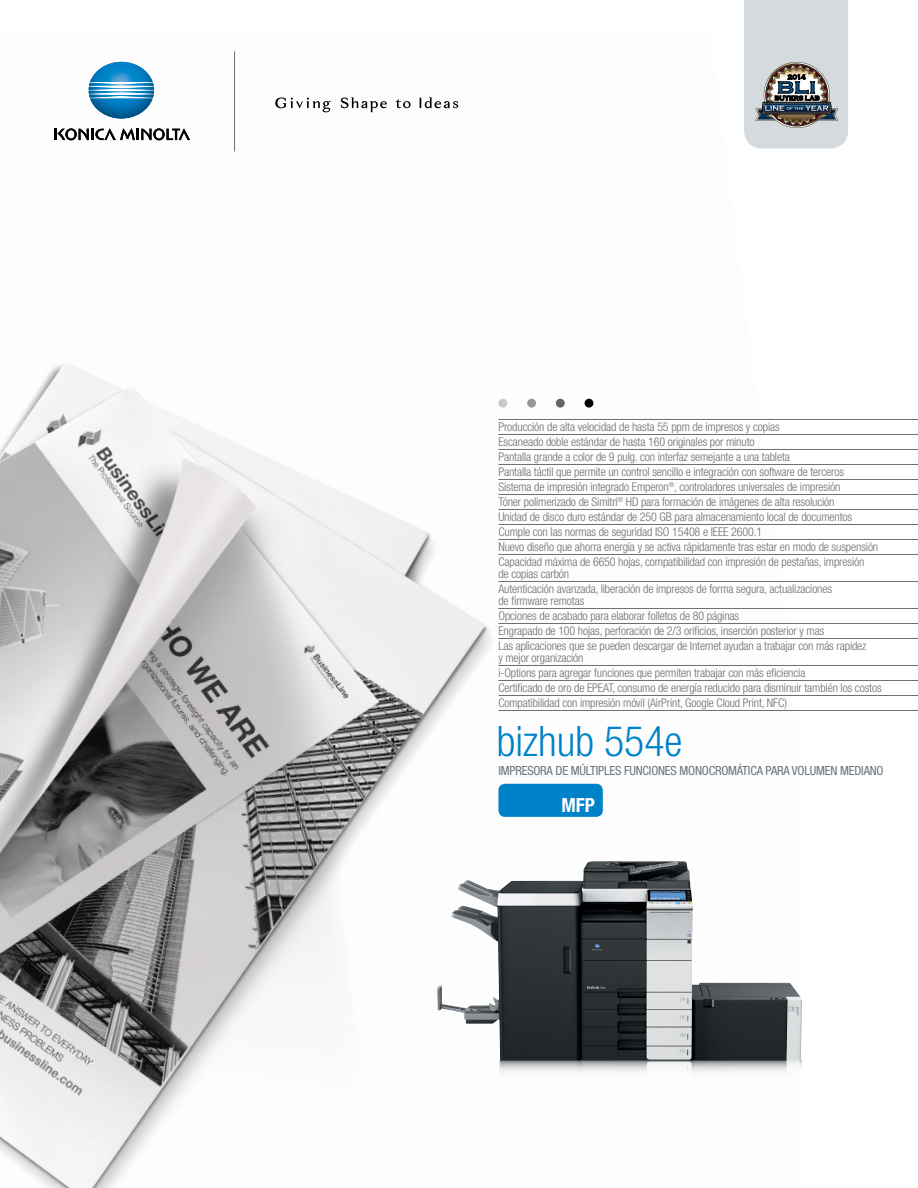
<style>
.page{position:relative;width:918px;height:1188px;background:#fff}
.page>*{position:absolute;margin:0;border:0;box-sizing:border-box;transform-origin:0 0}
.t1{font:300 condensed 42px "Helvetica Neue LT Std";color:#0082c9}
.t2{font:700 condensed 19.5px "Helvetica Neue LT Std";color:#fff}
.t3{font:condensed 12.6px "Helvetica Neue LT Std";letter-spacing:-.015em;color:#6a747b}
.t4{font:300 condensed 12px/15px "Helvetica Neue LT Std";letter-spacing:-.01em;color:#6d6e71}
</style>
<div class="page">
<img style="left:0;top:61px;width:799px;height:1127px">
<img style="left:473px;top:861px;width:181px;height:29px">
<img style="left:421px;top:1061px;width:381px;height:127px">
<img style="left:89px;top:62px;width:65px;height:57px">
<svg style="left:54px;top:128px;width:136px;height:12px"></svg>
<svg style="left:341px;top:97px;width:46px;height:15px"></svg>
<svg style="left:420px;top:97px;width:38px;height:11px"></svg>
<svg style="left:275px;top:97px;width:56px;height:15px"></svg>
<svg style="left:396px;top:99px;width:15px;height:9px"></svg>
<hr style="left:234px;top:51px;width:1px;height:100px;background:#6a747b">
<svg style="left:744px;top:0;width:104px;height:148px;background:#babec1"></svg>
<div style="left:498px;top:784px;width:105px;height:33px;background:#0082c9;border-radius:7px"></div>
<hr style="left:498px;top:419px;width:420px;height:1px;background:#6d6e71">
<hr style="left:498px;top:434px;width:420px;height:1px;background:#6d6e71">
<hr style="left:498px;top:449px;width:420px;height:1px;background:#6d6e71">
<hr style="left:498px;top:464px;width:420px;height:1px;background:#6d6e71">
<hr style="left:498px;top:479px;width:420px;height:1px;background:#6d6e71">
<hr style="left:498px;top:494px;width:420px;height:1px;background:#6d6e71">
<hr style="left:498px;top:509px;width:420px;height:1px;background:#6d6e71">
<hr style="left:498px;top:524px;width:420px;height:1px;background:#6d6e71">
<hr style="left:498px;top:539px;width:420px;height:1px;background:#6d6e71">
<hr style="left:498px;top:554px;width:420px;height:1px;background:#6d6e71">
<hr style="left:498px;top:581px;width:420px;height:1px;background:#6d6e71">
<hr style="left:498px;top:608px;width:420px;height:1px;background:#6d6e71">
<hr style="left:498px;top:623px;width:420px;height:1px;background:#6d6e71">
<hr style="left:498px;top:638px;width:420px;height:1px;background:#6d6e71">
<hr style="left:498px;top:665px;width:420px;height:1px;background:#6d6e71">
<hr style="left:498px;top:680px;width:420px;height:1px;background:#6d6e71">
<hr style="left:498px;top:695px;width:420px;height:1px;background:#6d6e71">
<hr style="left:498px;top:710px;width:420px;height:1px;background:#6d6e71">
<svg style="left:498px;top:399px;width:9px;height:9px"></svg>
<svg style="left:527px;top:399px;width:9px;height:9px"></svg>
<svg style="left:556px;top:399px;width:9px;height:9px"></svg>
<svg style="left:585px;top:399px;width:8px;height:9px"></svg>
<p class="t4" style="left:498px;top:419px;width:381px">Producción de alta velocidad de hasta 55 ppm de impresos y copias<br>Escaneado doble estándar de hasta 160 originales por minuto<br>Pantalla grande a color de 9 pulg. con interfaz semejante a una tableta<br>Pantalla táctil que permite un control sencillo e integración con software de terceros Sistema de impresión integrado Emperon<sup>®</sup>, controladores universales de impresión<br>Tóner polimerizado de Simitri<sup>®</sup> HD para formación de imágenes de alta resolución<br>Unidad de disco duro estándar de 250 GB para almacenamiento local de documentos Cumple con las normas de seguridad ISO 15408 e IEEE 2600.1<br>Nuevo diseño que ahorra energía y se activa rápidamente tras estar en modo de suspensión Capacidad máxima de 6650 hojas, compatibilidad con impresión de pestañas, impresión</p>
<p class="t4" style="left:498px;top:566px;width:335px">de copias carbón<br>Autenticación avanzada, liberación de impresos de forma segura, actualizaciones</p>
<p class="t4" style="left:498px;top:593px;width:370px">de firmware remotas<br>Opciones de acabado para elaborar folletos de 80 páginas<br>Engrapado de 100 hojas, perforación de 2/3 orificios, inserción posterior y mas<br>Las aplicaciones que se pueden descargar de Internet ayudan a trabajar con más rapidez</p>
<p class="t4" style="left:498px;top:650px;width:385px">y mejor organización<br>i-Options para agregar funciones que permiten trabajar con más eficiencia<br>Certificado de oro de EPEAT, consumo de energía reducido para disminuir también los costos Compatibilidad con impresión móvil (AirPrint, Google Cloud Print, NFC)</p>
<h1 class="t1" style="left:497px;top:717px;width:187px">bizhub 554e</h1>
<p class="t3" style="left:498px;top:763px;width:387px">IMPRESORA DE MÚLTIPLES FUNCIONES MONOCROMÁTICA PARA VOLUMEN MEDIANO</p>
<h2 class="t2" style="left:561px;top:794px;width:35px">MFP</h2>
</div>
